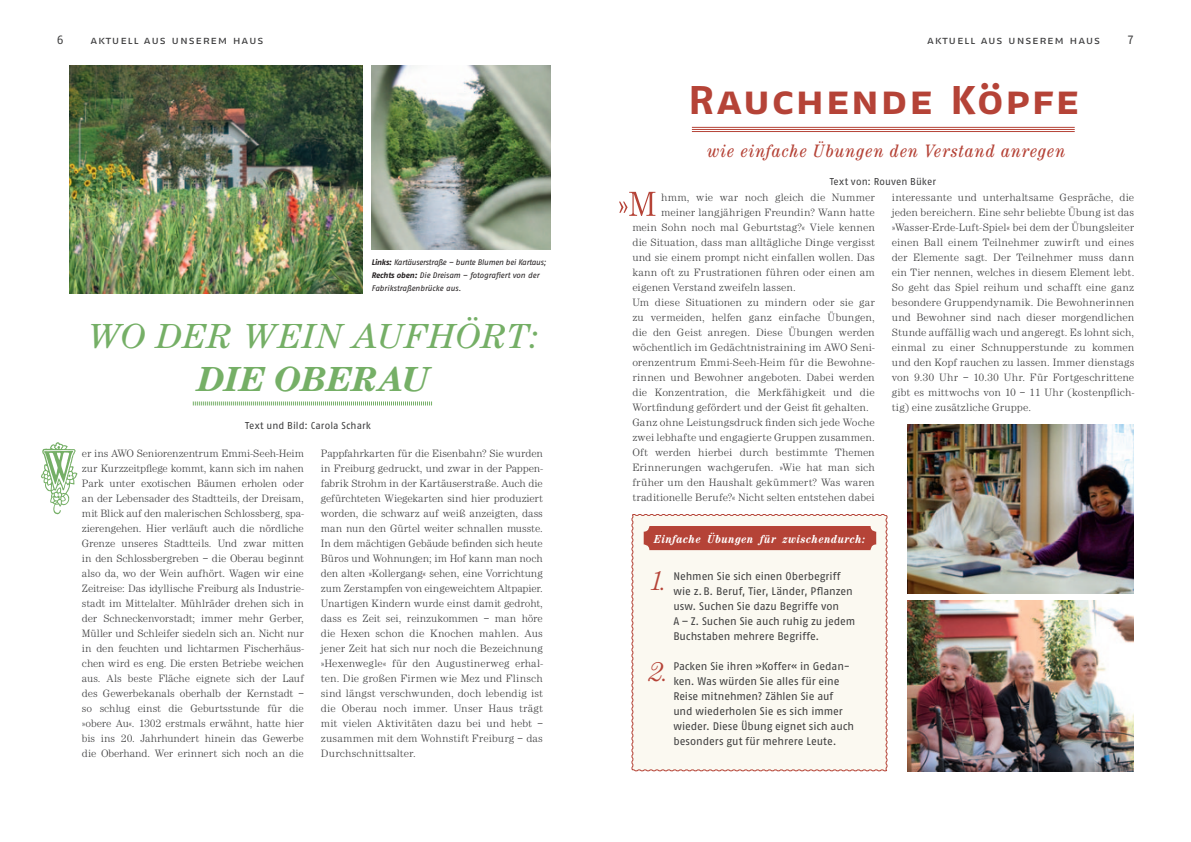
<style>
.page{position:relative;width:1191px;height:842px;background:#fff}
.page>*{position:absolute;margin:0;border:0;box-sizing:border-box;transform-origin:0 0}
.t1{font:40px "Fago Ex Bold Tf Caps";letter-spacing:.02em;color:#b54337}
.t2{font:italic 36px "Century EF";letter-spacing:.145em;color:#75af66}
.t3{font:italic 700 36px "Century EF";color:#75af66}
.t4{font:italic 300 27.9px "Century EF";color:#b54337}
.t5{font:italic condensed 18.6px "Century EF";letter-spacing:.05em;color:#b54337}
.t6{font:italic 700 condensed 12px "Century EF";letter-spacing:.05em;color:#fff}
.t7{font:12px "Fago No Regular Tf";color:#3e3e3f}
.t8{font:300 11px/15px "Century EF";letter-spacing:.01em;color:#3e3e3f;text-align:justify}
.t9{font:11px/15px "Fago No Regular Tf";letter-spacing:-.01em;color:#3e3e3f}
.t10{font:11px "Fago Ex Regular Caps";letter-spacing:.07em;color:#3e3e3f}
.t11{font:10px "Fago No Regular Tf";letter-spacing:.01em;color:#3e3e3f}
.t12{font:italic 8px/13px "Fago No Regular Tf";letter-spacing:-.02em;color:#231f20}
.s1{font-family:"Fago No Bold Tf"}
</style>
<div class="page">
<div style="left:631px;top:514px;width:257px;height:258px;background:#fbf9f1"></div>
<div style="left:643px;top:526px;width:233px;height:24px;background:#b54337;border-radius:6px"></div>
<img style="left:69px;top:65px;width:294px;height:229px">
<svg style="left:193px;top:401px;width:239px;height:4px"></svg>
<hr style="left:692px;top:127px;width:382px;height:1px;background:#b54337">
<hr style="left:692px;top:129px;width:382px;height:1px;background:#b54337">
<hr style="left:692px;top:131px;width:382px;height:1px;background:#b54337">
<img style="left:907px;top:601px;width:226px;height:170px">
<img style="left:907px;top:424px;width:226px;height:170px">
<img style="left:371px;top:65px;width:179px;height:184px">
<svg style="left:41px;top:442px;width:36px;height:72px"></svg>
<svg style="left:619px;top:192px;width:36px;height:24px"></svg>
<p class="t7" style="left:57px;top:33px;width:8px">6</p>
<p class="t10" style="left:90px;top:34px;width:175px">aktuell aus unserem haus</p>
<p class="t10" style="left:927px;top:34px;width:175px">aktuell aus unserem haus</p>
<p class="t7" style="left:1127px;top:33px;width:8px">7</p>
<h1 class="t1" style="left:687px;top:77px;width:393px">Rauchende Köpfe</h1>
<h3 class="t5" style="left:707px;top:141px;width:359px">wie einfache Übungen den Verstand anregen</h3>
<p class="t12" style="left:371px;top:256px;width:176px"><span class="s1">Links:</span> Kartäuserstraße – bunte Blumen bei Kartaus;<br><span class="s1">Rechts oben:</span> Die Dreisam – fotografiert von der<br>Fabrikstraßenbrücke aus.</p>
<h2 class="t2" style="left:87px;top:315px;width:453px">WO DER WEIN AUFHÖRT:</h2>
<h2 class="t3" style="left:197px;top:357px;width:233px">DIE OBERAU</h2>
<p class="t11" style="left:245px;top:420px;width:127px">Text und Bild: Carola Schark</p>
<p class="t8" style="left:82px;top:446px;width:223px">er ins AWO Seniorenzentrum Emmi-Seeh-Heim zur Kurzzeitpflege kommt, kann sich im nahen Park unter exotischen Bäumen erholen oder an der Lebensader des Stadtteils, der Dreisam, mit Blick auf den malerischen Schlossberg, spa&shy;zierengehen. Hier verläuft auch die nördliche Grenze unseres Stadtteils. Und zwar mitten in den Schlossbergreben – die Oberau beginnt also da, wo der Wein aufhört. Wagen wir eine Zeitreise: Das idyllische Freiburg als Industrie&shy;stadt im Mittelalter. Mühlräder drehen sich in der Schneckenvorstadt; immer mehr Gerber, Müller und Schleifer siedeln sich an. Nicht nur in den feuchten und lichtarmen Fischerhäus&shy;chen wird es eng. Die ersten Betriebe weichen aus. Als beste Fläche eignete sich der Lauf des Gewerbekanals oberhalb der Kernstadt – so schlug einst die Geburtsstunde für die »obere Au«. 1302 erstmals erwähnt, hatte hier bis ins 20. Jahrhundert hinein das Gewerbe die Oberhand. Wer erinnert sich noch an die</p>
<p class="t8" style="left:321px;top:446px;width:223px">Pappfahrkarten für die Eisenbahn? Sie wurden in Freiburg gedruckt, und zwar in der Pappen&shy;fabrik Strohm in der Kartäuserstraße. Auch die gefürchteten Wiegekarten sind hier produziert worden, die schwarz auf weiß anzeigten, dass man nun den Gürtel weiter schnallen musste.<br>In dem mächtigen Gebäude befinden sich heute Büros und Wohnungen; im Hof kann man noch den alten »Kollergang« sehen, eine Vorrichtung zum Zerstampfen von eingeweichtem Altpapier.<br>Unartigen Kindern wurde einst damit gedroht, dass es Zeit sei, reinzukommen – man höre die Hexen schon die Knochen mahlen. Aus jener Zeit hat sich nur noch die Bezeichnung »Hexenwegle« für den Augustinerweg erhal&shy;ten. Die großen Firmen wie Mez und Flinsch sind längst verschwunden, doch lebendig ist die Oberau noch immer. Unser Haus trägt mit vielen Aktivitäten dazu bei und hebt – zusammen mit dem Wohnstift Freiburg – das Durchschnittsalter.</p>
<p class="t11" style="left:829px;top:176px;width:108px">Text von: Rouven Büker</p>
<p class="t8" style="left:661px;top:190px;width:215px">hmm, wie war noch gleich die Nummer</p>
<p class="t8" style="left:661px;top:205px;width:215px">meiner langjährigen Freundin? Wann hatte</p>
<p class="t8" style="left:632px;top:220px;width:244px">mein Sohn noch mal Geburtstag?« Viele kennen</p>
<p class="t8" style="left:632px;top:235px;width:244px">die Situation, dass man alltägliche Dinge vergisst</p>
<p class="t8" style="left:632px;top:250px;width:244px">und sie einem prompt nicht einfallen wollen. Das</p>
<p class="t8" style="left:632px;top:265px;width:244px">kann oft zu Frustrationen führen oder einen am</p>
<p class="t8" style="left:632px;top:280px;width:165px">eigenen Verstand zweifeln lassen.</p>
<p class="t8" style="left:632px;top:295px;width:244px">Um diese Situationen zu mindern oder sie gar</p>
<p class="t8" style="left:632px;top:310px;width:244px">zu vermeiden, helfen ganz einfache Übungen,</p>
<p class="t8" style="left:632px;top:325px;width:244px">die den Geist anregen. Diese Übungen werden</p>
<p class="t8" style="left:632px;top:340px;width:244px">wöchentlich im Gedächtnistraining im AWO Seni-</p>
<p class="t8" style="left:632px;top:355px;width:244px">orenzentrum Emmi-Seeh-Heim für die Bewohne-</p>
<p class="t8" style="left:632px;top:370px;width:244px">rinnen und Bewohner angeboten. Dabei werden</p>
<p class="t8" style="left:632px;top:385px;width:244px">die Konzentration, die Merkfähigkeit und die</p>
<p class="t8" style="left:632px;top:400px;width:238px">Wortfindung gefördert und der Geist fit gehalten.</p>
<p class="t8" style="left:632px;top:415px;width:244px">Ganz ohne Leistungsdruck finden sich jede Woche</p>
<p class="t8" style="left:632px;top:430px;width:244px">zwei lebhafte und engagierte Gruppen zusammen.</p>
<p class="t8" style="left:632px;top:445px;width:244px">Oft werden hierbei durch bestimmte Themen</p>
<p class="t8" style="left:632px;top:460px;width:244px">Erinnerungen wachgerufen. »Wie hat man sich</p>
<p class="t8" style="left:632px;top:475px;width:244px">früher um den Haushalt gekümmert? Was waren</p>
<p class="t8" style="left:632px;top:490px;width:244px">traditionelle Berufe?« Nicht selten entstehen dabei</p>
<p class="t6" style="left:654px;top:532px;width:212px">Einfache Übungen für zwischendurch:</p>
<h3 class="t4" style="left:648px;top:565px;width:20px">1.</h3>
<p class="t9" style="left:673px;top:568px;width:184px">Nehmen Sie sich einen Oberbegriff wie z. B. Beruf, Tier, Länder, Pflanzen usw. Suchen Sie dazu Begriffe von<br>A – Z. Suchen Sie auch ruhig zu jedem Buchstaben mehrere Begriffe.</p>
<p class="t9" style="left:673px;top:658px;width:182px">Packen Sie ihren »Koffer« in Gedan&shy;ken. Was würden Sie alles für eine Reise mitnehmen? Zählen Sie auf und wiederholen Sie es sich immer wieder. Diese Übung eignet sich auch besonders gut für mehrere Leute.</p>
<h3 class="t4" style="left:648px;top:656px;width:22px">2.</h3>
<p class="t8" style="left:891px;top:190px;width:244px">interessante und unterhaltsame Gespräche, die jeden bereichern. Eine sehr beliebte Übung ist das »Wasser-Erde-Luft-Spiel« bei dem der Übungsleiter einen Ball einem Teilnehmer zuwirft und eines der Elemente sagt. Der Teilnehmer muss dann ein Tier nennen, welches in diesem Element lebt.<br>So geht das Spiel reihum und schafft eine ganz besondere Gruppendynamik. Die Bewohnerinnen und Bewohner sind nach dieser morgendlichen Stunde auffällig wach und angeregt. Es lohnt sich, einmal zu einer Schnupperstunde zu kommen und den Kopf rauchen zu lassen. Immer dienstags von 9.30 Uhr – 10.30 Uhr. Für Fortgeschrittene gibt es mittwochs von 10 – 11 Uhr (kostenpflich&shy;tig) eine zusätzliche Gruppe.</p>
</div>
